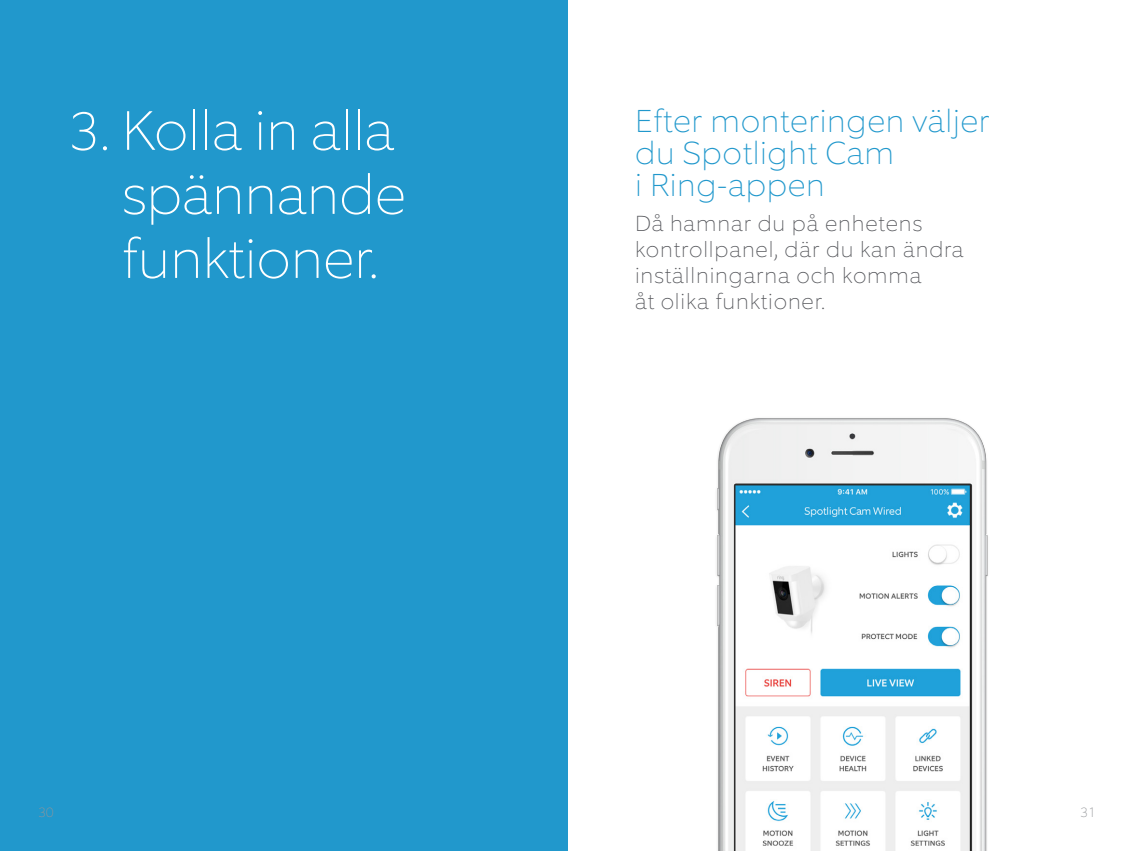
<style>
.page{position:relative;width:1134px;height:851px;background:#fff}
.page>*{position:absolute;margin:0;border:0;box-sizing:border-box;transform-origin:0 0}
.Section_Header{font:100 56px/64px "Equip";color:#fff}
.Big_Blue_Header{font:100 32px/32px "Equip";letter-spacing:.02em;color:#2198cc}
.Body_Copy{font:100 22px/26px "Equip";letter-spacing:.04em;color:#54555a}
.t1{font:100 14px "Equip";color:#939598}
</style>
<div class="page">
<div style="left:0;top:0;width:567px;height:850px;background:#2198cc"></div>
<img style="left:716px;top:418px;width:272px;height:432px">
<p class="Section_Header" style="left:122px;top:98px;width:286px;text-indent:-53px">3. Kolla in alla spännande funktioner.</p>
<p class="Big_Blue_Header" style="left:635px;top:104px;width:356px">Efter monteringen väljer du Spotlight Cam<br>i Ring-appen</p>
<p class="Body_Copy" style="left:635px;top:210px;width:330px">Då hamnar du på enhetens kontrollpanel, där du kan ändra inställningarna och komma<br>åt olika funktioner.</p>
<p class="t1" style="left:38px;top:803px;width:17px">30</p>
<p class="t1" style="left:1080px;top:803px;width:17px">31</p>
</div>
